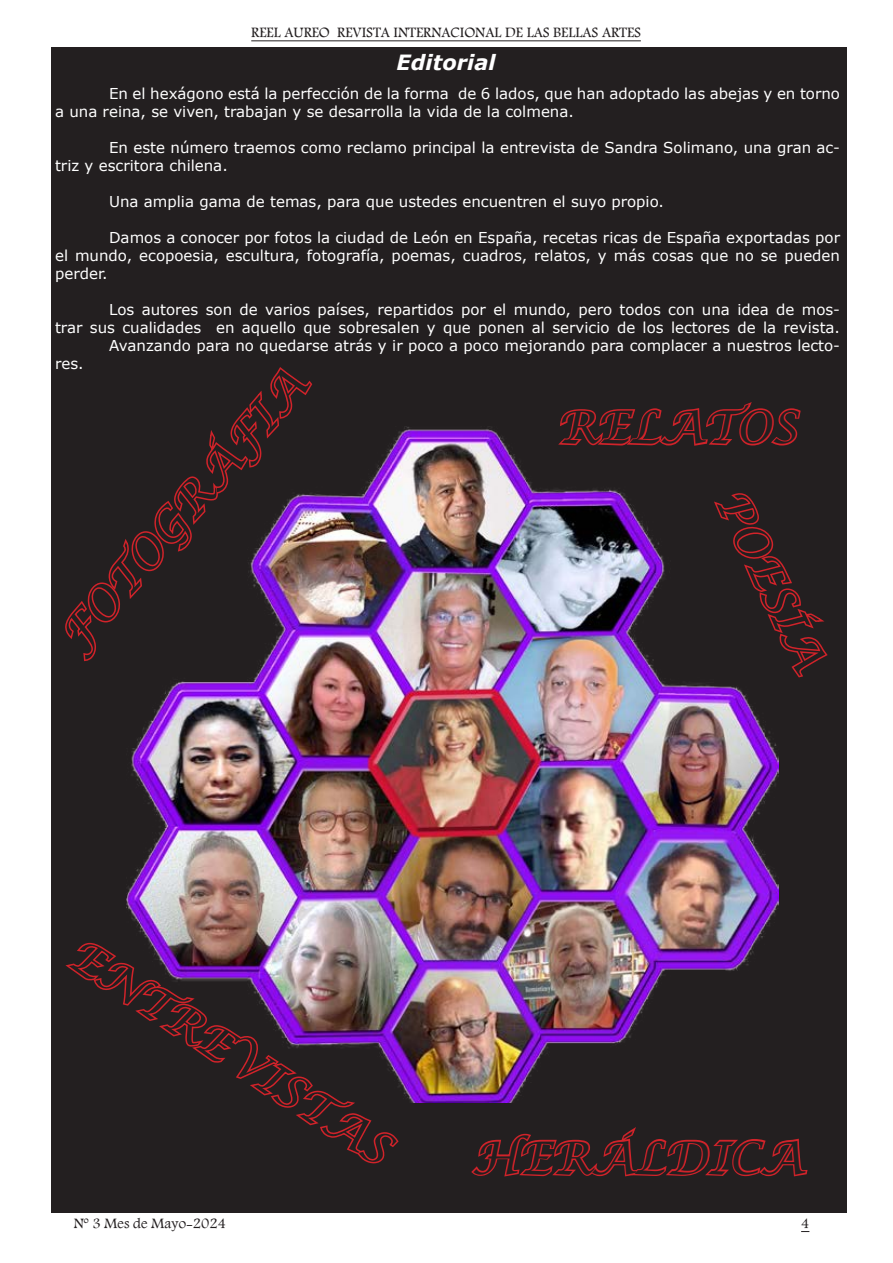
<style>
.page{position:relative;width:893px;height:1263px;background:#fff}
.page>*{position:absolute;margin:0;border:0;box-sizing:border-box;transform-origin:0 0}
.t1{font:italic 45px "Lucida Calligraphy";color:#231f20}
.t2{font:italic 700 21px "Verdana";color:#fff}
.t3{font:15px/18px "Verdana";color:#fff}
.t4{font:15px "Andalus";color:#231f20}
</style>
<div class="page">
<hr style="left:251px;top:40px;width:390px;height:1px;background:#231f20">
<div style="left:51px;top:47px;width:795px;height:1166px;background:#231f20"></div>
<img style="left:126px;top:427px;width:652px;height:675px">
<svg style="left:711px;top:490px;width:117px;height:189px"></svg>
<svg style="left:555px;top:402px;width:246px;height:46px"></svg>
<svg style="left:65px;top:367px;width:249px;height:296px"></svg>
<img style="left:65px;top:941px;width:335px;height:223px">
<svg style="left:471px;top:1127px;width:337px;height:50px"></svg>
<p class="t4" style="left:251px;top:21px;width:391px">REEL AUREO REVISTA INTERNACIONAL DE LAS BELLAS ARTES</p>
<h2 class="t2" style="left:397px;top:48px;width:101px">Editorial</h2>
<p class="t3" style="left:55px;top:84px;width:786px;text-indent:54px">En el hexágono está la perfección de la forma de 6 lados, que han adoptado las abejas y en torno a una reina, se viven, trabajan y se desarrolla la vida de la colmena.</p>
<p class="t3" style="left:55px;top:138px;width:786px;text-indent:54px">En este número traemos como reclamo principal la entrevista de Sandra Solimano, una gran ac&shy;triz y escritora chilena.</p>
<p class="t3" style="left:109px;top:192px;width:556px">Una amplia gama de temas, para que ustedes encuentren el suyo propio.</p>
<p class="t3" style="left:55px;top:228px;width:786px;text-align:justify;text-indent:54px">Damos a conocer por fotos la ciudad de León en España, recetas ricas de España exportadas por el mundo, ecopoesia, escultura, fotografía, poemas, cuadros, relatos, y más cosas que no se pueden perder.</p>
<p class="t3" style="left:109px;top:300px;width:732px">Los autores son de varios países, repartidos por el mundo, pero todos con una idea de mos-</p>
<p class="t3" style="left:55px;top:318px;width:786px">trar sus cualidades en aquello que sobresalen y que ponen al servicio de los lectores de la revista.</p>
<p class="t3" style="left:109px;top:336px;width:732px">Avanzando para no quedarse atrás y ir poco a poco mejorando para complacer a nuestros lecto-</p>
<p class="t3" style="left:55px;top:354px;width:30px">res.</p>
<h1 class="t1" style="left:48px;top:628px;width:355px;rotate:-50deg">FOTOGRÁFIA</h1>
<h1 class="t1" style="left:557px;top:400px;width:242px">RELATOS</h1>
<h1 class="t1" style="left:754px;top:481px;width:195px;rotate:65deg">POESÍA</h1>
<h1 class="t1" style="left:89px;top:927px;width:374px;rotate:33deg">ENTREVISTAS</h1>
<h1 class="t1" style="left:472px;top:1131px;width:333px">HERÁLDICA</h1>
<p class="t4" style="left:74px;top:1212px;width:154px">Nº 3 Mes de Mayo-2024</p>
<p class="t4" style="left:801px;top:1212px;width:10px">4</p>
</div>
